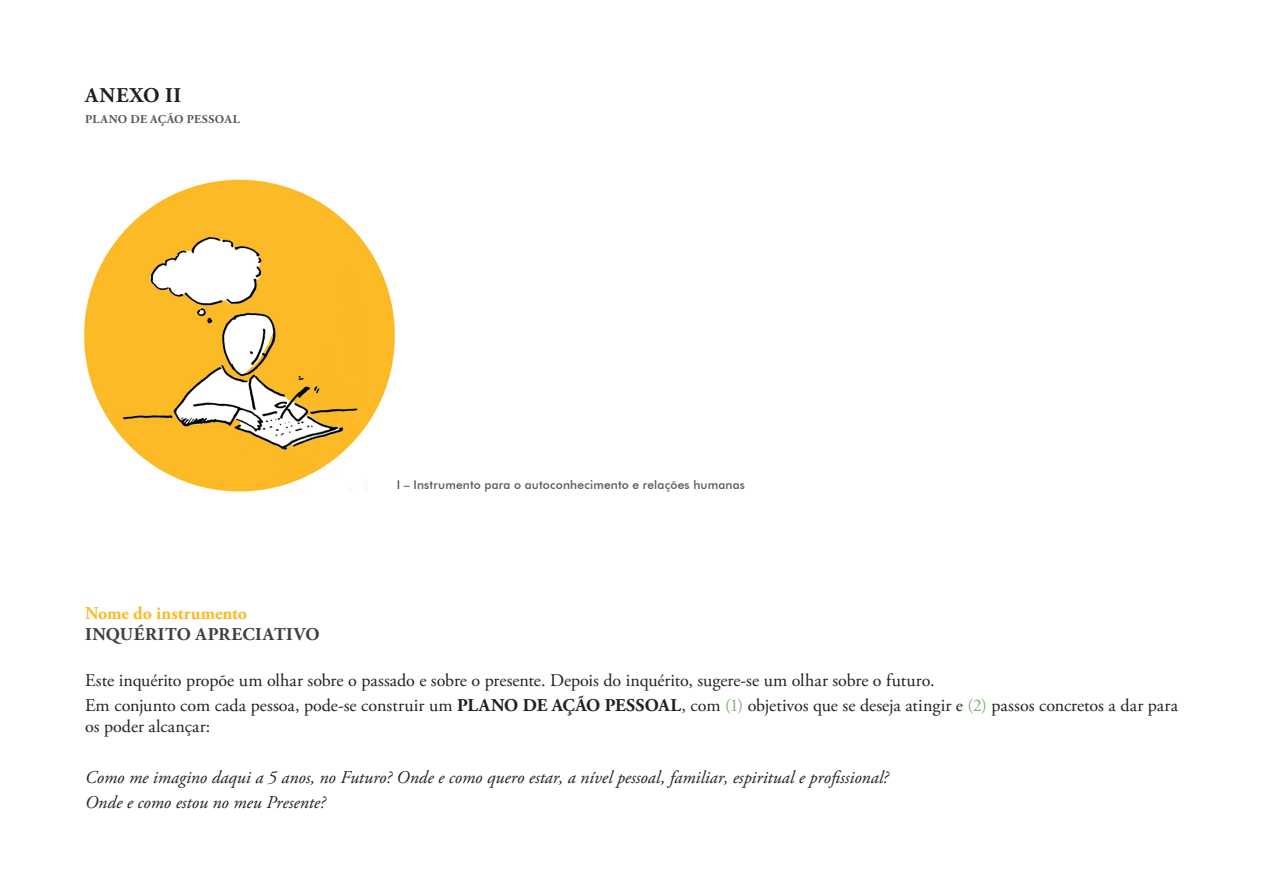
<style>
.page{position:relative;width:1263px;height:893px;background:#fff}
.page>*{position:absolute;margin:0;border:0;box-sizing:border-box;transform-origin:0 0}
.t1{font:700 21px "Adobe Garamond Pro";letter-spacing:.035em;color:#231f20}
.t2{font:18px/21px "Adobe Garamond Pro";color:#231f20}
.t3{font:italic 18px "Adobe Garamond Pro";color:#231f20}
.t4{font:700 18px "Adobe Garamond Pro";letter-spacing:.025em;color:#3e3e3f}
.t5{font:700 18px "Adobe Garamond Pro";color:#fcba25}
.t6{font:500 12px "Futura BT";letter-spacing:.015em;color:#57585a}
.t7{font:700 12px "Adobe Garamond Pro";letter-spacing:.025em;color:#57585a}
.s1{font-weight:700}
.s2{color:#7eaf77}
</style>
<div class="page">
<img style="left:84px;top:179px;width:311px;height:313px">
<p class="t1" style="left:85px;top:84px;width:98px">ANEXO II</p>
<p class="t7" style="left:85px;top:113px;width:156px">PLANO DE AÇÃO PESSOAL</p>
<p class="t6" style="left:397px;top:477px;width:350px">I – Instrumento para o autoconhecimento e relações humanas</p>
<p class="t5" style="left:85px;top:602px;width:164px">Nome do instrumento</p>
<p class="t4" style="left:85px;top:623px;width:236px">INQUÉRITO APRECIATIVO</p>
<p class="t2" style="left:85px;top:670px;width:851px">Este inquérito propõe um olhar sobre o passado e sobre o presente. Depois do inquérito, sugere-se um olhar sobre o futuro.</p>
<p class="t2" style="left:85px;top:696px;width:1094px">Em conjunto com cada pessoa, pode-se construir um <span class="s1">PLANO DE AÇÃO PESSOAL</span>, com <span class="s2">(1)</span> objetivos que se deseja atingir e <span class="s2">(2)</span> passos concretos a dar para os poder alcançar:</p>
<p class="t3" style="left:85px;top:766px;width:805px">Como me imagino daqui a 5 anos, no Futuro? Onde e como quero estar, a nível pessoal, familiar, espiritual e profissional?</p>
<p class="t3" style="left:85px;top:791px;width:242px">Onde e como estou no meu Presente?</p>
</div>
